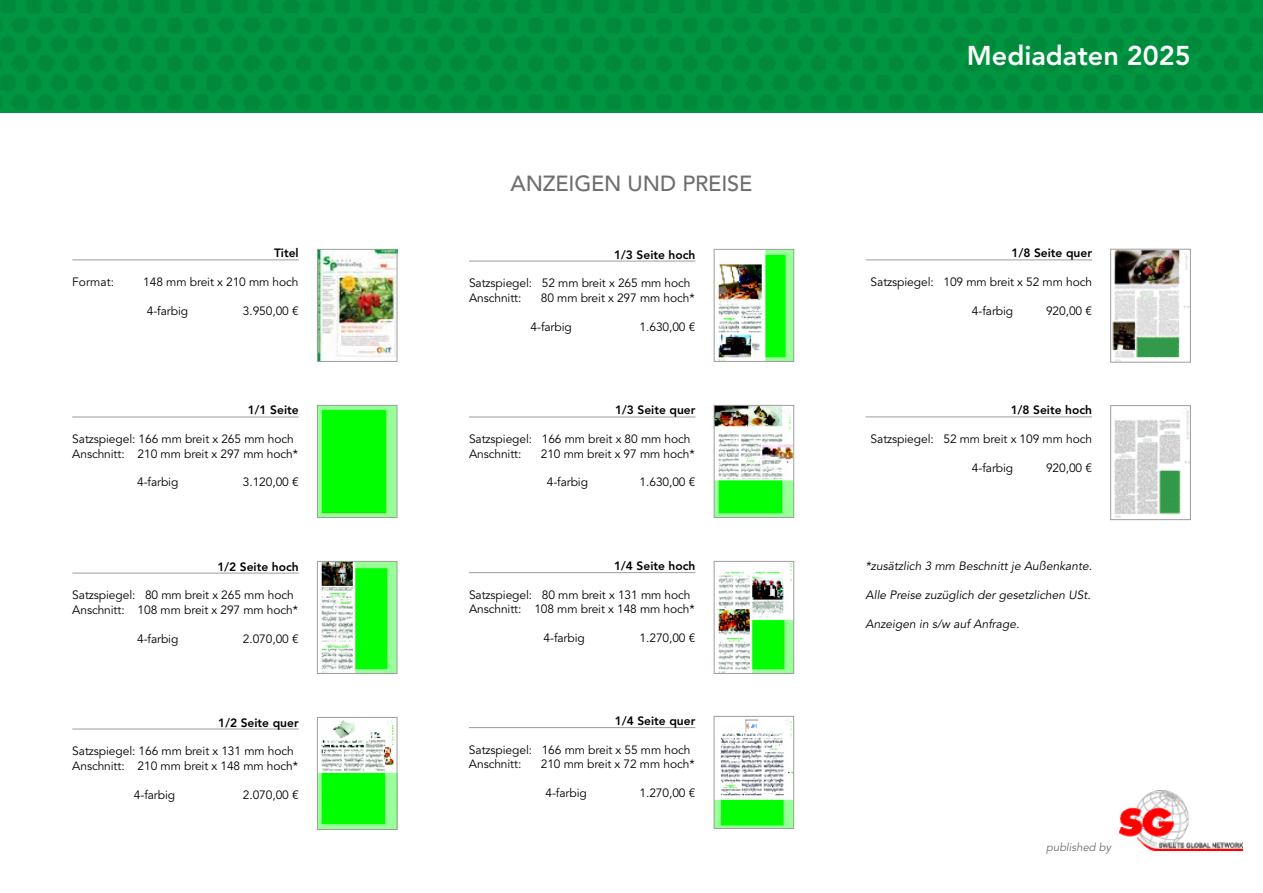
<style>
.page{position:relative;width:1263px;height:893px;background:#fff}
.page>*{position:absolute;margin:0;border:0;box-sizing:border-box;transform-origin:0 0}
.t1{font:800 27px "Avenir LT Std";color:#fff}
.t2{font:500 21.75px "Avenir LT Std";letter-spacing:-.01em;color:#706f6f}
.t3{font:12px/14.4px "Avenir LT Std";letter-spacing:-.01em;color:#000}
.t4{font:800 12px "Avenir LT Std";color:#000}
.t5{font:italic 12px "Avenir LT Std";color:#000}
.t6{font:italic 11.25px "Avenir LT Std";color:#706f6f}
</style>
<div class="page">
<img style="left:0;top:0;width:1263px;height:113px">
<img style="left:319px;top:407px;width:76px;height:109px">
<div style="left:317px;top:405px;width:80px;height:113px;border:1px solid #9d9d9c"></div>
<hr style="left:72px;top:417px;width:227px;height:1px;background:#9d9d9c">
<img style="left:716px;top:407px;width:76px;height:109px">
<div style="left:714px;top:405px;width:80px;height:113px;border:1px solid #9d9d9c"></div>
<hr style="left:469px;top:417px;width:226px;height:1px;background:#9d9d9c">
<img style="left:718px;top:563px;width:74px;height:109px">
<div style="left:714px;top:561px;width:80px;height:113px;border:1px solid #9d9d9c"></div>
<hr style="left:469px;top:572px;width:226px;height:1px;background:#9d9d9c">
<img style="left:716px;top:719px;width:76px;height:108px">
<div style="left:714px;top:716px;width:80px;height:113px;border:1px solid #9d9d9c"></div>
<hr style="left:469px;top:727px;width:226px;height:1px;background:#9d9d9c">
<img style="left:321px;top:563px;width:74px;height:109px">
<div style="left:317px;top:561px;width:80px;height:113px;border:1px solid #9d9d9c"></div>
<hr style="left:72px;top:573px;width:227px;height:1px;background:#9d9d9c">
<img style="left:319px;top:720px;width:76px;height:108px">
<div style="left:317px;top:717px;width:80px;height:113px;border:1px solid #9d9d9c"></div>
<hr style="left:72px;top:729px;width:227px;height:1px;background:#9d9d9c">
<img style="left:718px;top:251px;width:74px;height:109px">
<div style="left:714px;top:249px;width:80px;height:113px;border:1px solid #9d9d9c"></div>
<hr style="left:469px;top:261px;width:226px;height:1px;background:#9d9d9c">
<img style="left:319px;top:251px;width:76px;height:109px">
<div style="left:317px;top:249px;width:80px;height:113px;border:1px solid #9d9d9c"></div>
<hr style="left:72px;top:259px;width:227px;height:1px;background:#9d9d9c">
<img style="left:1114px;top:408px;width:75px;height:110px">
<div style="left:1110px;top:405px;width:81px;height:115px;border:1px solid #9d9d9c"></div>
<hr style="left:866px;top:416px;width:226px;height:1px;background:#9d9d9c">
<img style="left:1112px;top:251px;width:77px;height:109px">
<div style="left:1110px;top:249px;width:81px;height:113px;border:1px solid #9d9d9c"></div>
<hr style="left:866px;top:260px;width:226px;height:1px;background:#9d9d9c">
<img style="left:1119px;top:791px;width:124px;height:59px">
<p class="t4" style="left:274px;top:246px;width:26px">Titel</p>
<p class="t3" style="left:72px;top:275px;width:43px">Format:</p>
<p class="t3" style="left:143px;top:275px;width:157px">148 mm breit x 210 mm hoch</p>
<p class="t3" style="left:147px;top:304px;width:43px">4-farbig</p>
<p class="t3" style="left:243px;top:304px;width:57px">3.950,00 €</p>
<p class="t4" style="left:248px;top:403px;width:52px">1/1 Seite</p>
<p class="t3" style="left:72px;top:432px;width:227px">Satzspiegel: 166 mm breit x 265 mm hoch<br>Anschnitt: 210 mm breit x 297 mm hoch*</p>
<p class="t3" style="left:137px;top:475px;width:43px">4-farbig</p>
<p class="t3" style="left:243px;top:475px;width:57px">3.120,00 €</p>
<p class="t4" style="left:217px;top:559px;width:83px">1/2 Seite hoch</p>
<p class="t3" style="left:72px;top:588px;width:227px">Satzspiegel: 80 mm breit x 265 mm hoch<br>Anschnitt: 108 mm breit x 297 mm hoch*</p>
<p class="t3" style="left:137px;top:632px;width:43px">4-farbig</p>
<p class="t3" style="left:243px;top:632px;width:57px">2.070,00 €</p>
<p class="t4" style="left:218px;top:715px;width:82px">1/2 Seite quer</p>
<p class="t3" style="left:72px;top:744px;width:227px">Satzspiegel: 166 mm breit x 131 mm hoch<br>Anschnitt: 210 mm breit x 148 mm hoch*</p>
<p class="t3" style="left:134px;top:787px;width:43px">4-farbig</p>
<p class="t3" style="left:243px;top:787px;width:57px">2.070,00 €</p>
<h2 class="t2" style="left:510px;top:170px;width:243px">ANZEIGEN UND PREISE</h2>
<p class="t4" style="left:614px;top:247px;width:83px">1/3 Seite hoch</p>
<p class="t3" style="left:469px;top:276px;width:223px">Satzspiegel: 52 mm breit x 265 mm hoch<br>Anschnitt:</p>
<p class="t3" style="left:541px;top:291px;width:155px">80 mm breit x 297 mm hoch*</p>
<p class="t3" style="left:531px;top:320px;width:43px">4-farbig</p>
<p class="t3" style="left:640px;top:320px;width:57px">1.630,00 €</p>
<p class="t4" style="left:615px;top:403px;width:82px">1/3 Seite quer</p>
<p class="t3" style="left:469px;top:432px;width:223px">Satzspiegel: 166 mm breit x 80 mm hoch<br>Anschnitt:</p>
<p class="t3" style="left:541px;top:447px;width:155px">210 mm breit x 97 mm hoch*</p>
<p class="t3" style="left:547px;top:475px;width:43px">4-farbig</p>
<p class="t3" style="left:640px;top:475px;width:57px">1.630,00 €</p>
<p class="t4" style="left:614px;top:559px;width:83px">1/4 Seite hoch</p>
<p class="t3" style="left:469px;top:588px;width:227px">Satzspiegel: 80 mm breit x 131 mm hoch<br>Anschnitt: 108 mm breit x 148 mm hoch*</p>
<p class="t3" style="left:543px;top:631px;width:43px">4-farbig</p>
<p class="t3" style="left:640px;top:631px;width:57px">1.270,00 €</p>
<p class="t4" style="left:615px;top:714px;width:82px">1/4 Seite quer</p>
<p class="t3" style="left:469px;top:743px;width:223px">Satzspiegel: 166 mm breit x 55 mm hoch<br>Anschnitt:</p>
<p class="t3" style="left:541px;top:757px;width:155px">210 mm breit x 72 mm hoch*</p>
<p class="t3" style="left:545px;top:786px;width:43px">4-farbig</p>
<p class="t3" style="left:639px;top:786px;width:57px">1.270,00 €</p>
<h1 class="t1" style="left:967px;top:40px;width:225px">Mediadaten 2025</h1>
<p class="t4" style="left:1011px;top:246px;width:82px">1/8 Seite quer</p>
<p class="t3" style="left:871px;top:275px;width:223px">Satzspiegel: 109 mm breit x 52 mm hoch</p>
<p class="t3" style="left:972px;top:304px;width:43px">4-farbig</p>
<p class="t3" style="left:1046px;top:304px;width:48px">920,00 €</p>
<p class="t4" style="left:1011px;top:403px;width:83px">1/8 Seite hoch</p>
<p class="t3" style="left:871px;top:432px;width:223px">Satzspiegel: 52 mm breit x 109 mm hoch</p>
<p class="t3" style="left:972px;top:461px;width:43px">4-farbig</p>
<p class="t3" style="left:1046px;top:461px;width:48px">920,00 €</p>
<p class="t5" style="left:866px;top:559px;width:228px">*zusätzlich 3 mm Beschnitt je Außenkante.</p>
<p class="t5" style="left:866px;top:588px;width:227px">Alle Preise zuzüglich der gesetzlichen USt.</p>
<p class="t5" style="left:866px;top:617px;width:155px">Anzeigen in s/w auf Anfrage.</p>
<p class="t6" style="left:1046px;top:840px;width:67px">published by</p>
</div>
